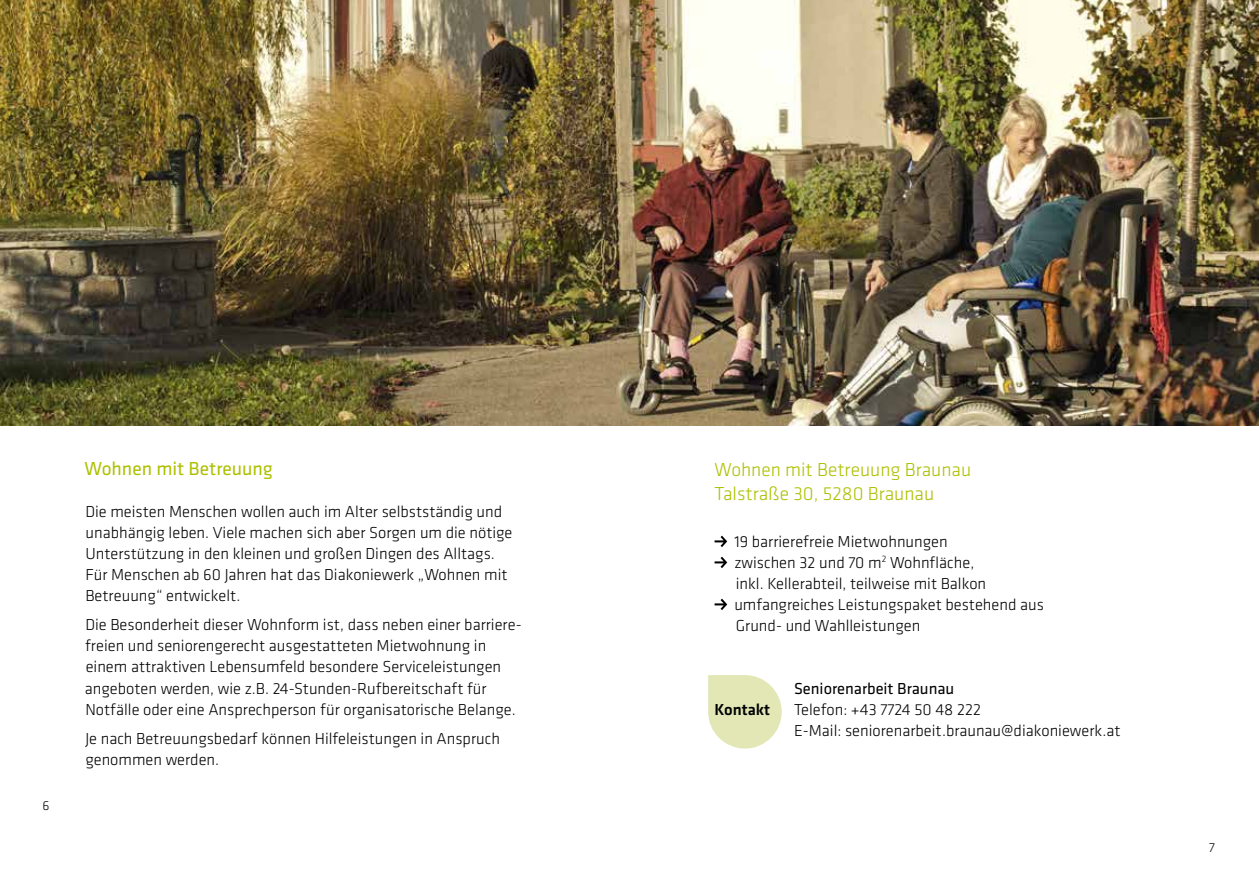
<style>
.page{position:relative;width:1259px;height:893px;background:#fff}
.page>*{position:absolute;margin:0;border:0;box-sizing:border-box;transform-origin:0 0}
.t1{font:300 19.5px/24px "Klavika Basic";color:#aec000}
.t2{font:19.5px "Klavika Basic";color:#aec000}
.t3{font:300 16.5px/21px "Klavika Basic";color:#000}
.t4{font:16.5px "Klavika Basic";color:#000}
.t5{font:500 16.5px "Klavika Basic";color:#000}
.t6{font:300 13.5px "Klavika Basic";color:#000}
</style>
<div class="page">
<img style="left:0;top:0;width:1259px;height:425px">
<svg style="left:708px;top:675px;width:73px;height:73px"></svg>
<svg style="left:714px;top:536px;width:13px;height:11px"></svg>
<svg style="left:714px;top:557px;width:13px;height:11px"></svg>
<svg style="left:714px;top:599px;width:13px;height:11px"></svg>
<p class="t6" style="left:43px;top:797px;width:8px">6</p>
<p class="t2" style="left:85px;top:456px;width:189px">Wohnen mit Betreuung</p>
<p class="t3" style="left:85px;top:501px;width:428px">Die meisten Menschen wollen auch im Alter selbstständig und unabhängig leben. Viele machen sich aber Sorgen um die nötige Unterstützung in den kleinen und großen Dingen des Alltags.<br>Für Menschen ab 60 Jahren hat das Diakoniewerk „Wohnen mit Betreuung“ entwickelt.</p>
<p class="t3" style="left:85px;top:614px;width:438px">Die Besonderheit dieser Wohnform ist, dass neben einer barriere&shy;freien und seniorengerecht ausgestatteten Mietwohnung in einem attraktiven Lebensumfeld besondere Serviceleistungen angeboten werden, wie z.B. 24-Stunden-Rufbereitschaft für Notfälle oder eine Ansprechperson für organisatorische Belange.</p>
<p class="t3" style="left:85px;top:728px;width:416px">Je nach Betreuungsbedarf können Hilfeleistungen in Anspruch genommen werden.</p>
<p class="t1" style="left:714px;top:458px;width:258px">Wohnen mit Betreuung Braunau<br>Talstraße 30, 5280 Braunau</p>
<p class="t3" style="left:734px;top:530px;width:311px">19 barrierefreie Mietwohnungen<br>zwischen 32 und 70 m<sup>2</sup> Wohnfläche,<br>inkl. Kellerabteil, teilweise mit Balkon umfangreiches Leistungspaket bestehend aus Grund- und Wahlleistungen</p>
<p class="t4" style="left:794px;top:677px;width:162px">Seniorenarbeit Braunau</p>
<p class="t5" style="left:714px;top:698px;width:57px">Kontakt</p>
<p class="t3" style="left:794px;top:698px;width:328px">Telefon: +43 7724 50 48 222<br>E-Mail: seniorenarbeit.braunau@diakoniewerk.at</p>
<p class="t6" style="left:1209px;top:839px;width:7px">7</p>
</div>
